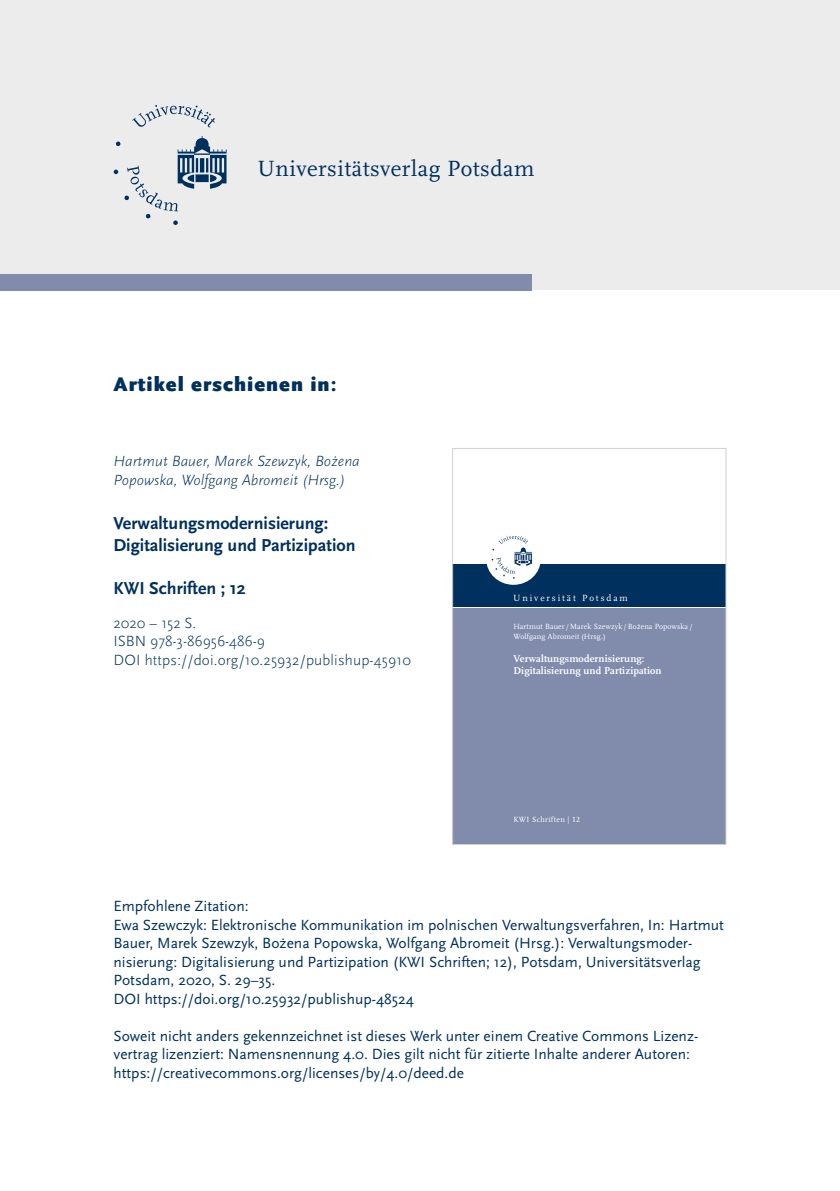
<style>
.page{position:relative;width:840px;height:1191px;background:#fff}
.page>*{position:absolute;margin:0;border:0;box-sizing:border-box;transform-origin:0 0}
.t1{font:23px "Scala";letter-spacing:.02em;color:#00305d}
.Titel_1{font:900 20.6px "Scala Sans Pro";letter-spacing:.05em;color:#00305d}
.Fließtext{font:700 18px/21.6px "Scala Sans Pro";color:#00305d}
.Fließtext-2{font:15.4px/18.4px "Scala Sans Pro";color:#00305d}
.Fließtext-3{font:300 15.4px/18.4px "Scala Sans Pro";letter-spacing:.01em;color:#00305d}
.Titel_1-2{font:italic 300 15.4px/18.4px "Scala Sans Pro";color:#00305d}
.t2{font:700 10.4px/11.8px "Scala";letter-spacing:.01em;color:#fff}
.t3{font:9.4px "Scala";letter-spacing:.2em;color:#fff}
.t4{font:7.8px/9.8px "Scala";letter-spacing:.01em;color:#fff}
.t5{font:7.8px "Scala LF";letter-spacing:.04em;color:#fff}
.s1{font-family:"Scala Sans Pro"}
</style>
<div class="page">
<div style="left:0;top:0;width:839px;height:290px;background:#ebebeb"></div>
<svg style="left:132px;top:105px;width:83px;height:22px"></svg>
<svg style="left:113px;top:136px;width:113px;height:89px"></svg>
<div style="left:0;top:274px;width:531px;height:17px;background:#818bac"></div>
<div style="left:452px;top:609px;width:273px;height:235px;background:#818bac"></div>
<div style="left:452px;top:564px;width:273px;height:43px;background:#00305d"></div>
<div style="left:486px;top:533px;width:54px;height:52px;background:#fff;border-radius:50%"></div>
<svg style="left:491px;top:536px;width:41px;height:42px"></svg>
<div style="left:452px;top:448px;width:274px;height:397px;border:1px solid #d0d0d0"></div>
<p class="t1" style="left:257px;top:156px;width:278px">Universitätsverlag Potsdam</p>
<p class="Titel_1" style="left:113px;top:372px;width:224px">Artikel erschienen in:</p>
<p class="Titel_1-2" style="left:113px;top:452px;width:248px">Hartmut Bauer, Marek Szewzyk, Bożena<br>Popowska, Wolfgang Abromeit (Hrsg.)</p>
<p class="Fließtext" style="left:113px;top:512px;width:243px">Verwaltungsmodernisierung:<br>Digitalisierung und Partizipation</p>
<p class="Fließtext" style="left:113px;top:577px;width:134px">KWI Schriften ; 12</p>
<p class="Fließtext-3" style="left:113px;top:614px;width:84px">2020 – 152 S.</p>
<p class="Fließtext-3" style="left:113px;top:632px;width:299px">ISBN 978-3-86956-486-9<br>DOI https://doi.org/10.25932/publishup-45910</p>
<p class="t3" style="left:513px;top:593px;width:116px">Universität Potsdam</p>
<p class="t4" style="left:513px;top:622px;width:180px">Hartmut Bauer / Marek Szewzyk / Bo<span class="s1">ż</span>ena Popowska /<br>Wolfgang Abromeit (Hrsg.)</p>
<p class="t2" style="left:513px;top:653px;width:150px">Verwaltungsmodernisierung:<br>Digitalisierung und Partizipation</p>
<p class="t5" style="left:513px;top:815px;width:68px">KWI Schriften | 12</p>
<p class="Fließtext-2" style="left:113px;top:897px;width:136px">Empfohlene Zitation:</p>
<p class="Fließtext-2" style="left:113px;top:915px;width:611px">Ewa Szewczyk: Elektronische Kommunikation im polnischen Verwaltungsverfahren, In: Hartmut Bauer, Marek Szewzyk, Bożena Popowska, Wolfgang Abromeit (Hrsg.): Verwaltungsmoder&shy;nisierung: Digitalisierung und Partizipation (KWI Schriften; 12), Potsdam, Universitätsverlag Potsdam, 2020, S. 29–35.</p>
<p class="Fließtext-2" style="left:113px;top:989px;width:302px">DOI https://doi.org/10.25932/publishup-48524</p>
<p class="Fließtext-2" style="left:113px;top:1026px;width:584px">Soweit nicht anders gekennzeichnet ist dieses Werk unter einem Creative Commons Lizenz&shy;vertrag lizenziert: Namensnennung 4.0. Dies gilt nicht für zitierte Inhalte anderer Autoren:</p>
<p class="Fließtext-2" style="left:113px;top:1063px;width:352px">https://creativecommons.org/licenses/by/4.0/deed.de</p>
</div>
